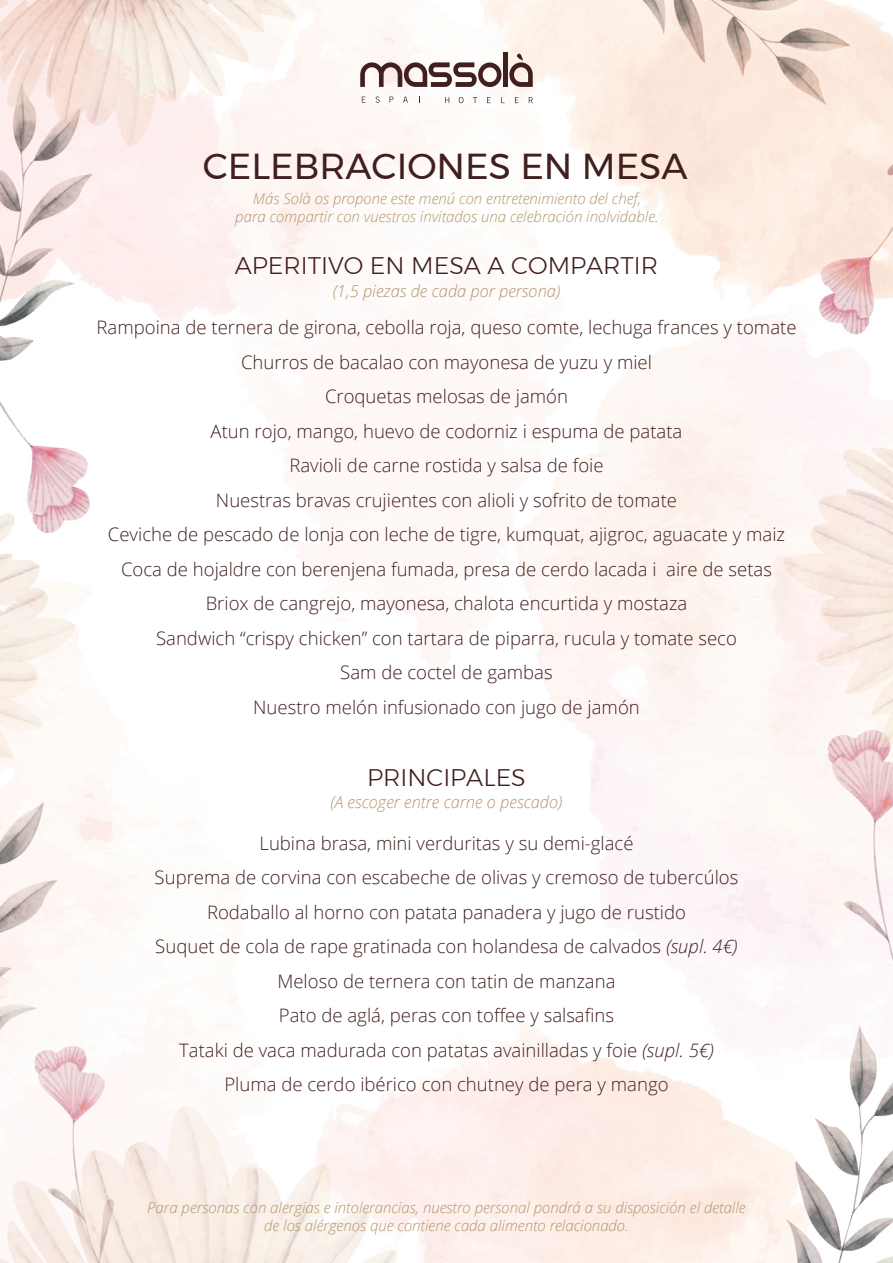
<style>
.page{position:relative;width:893px;height:1263px;background:#fff}
.page>*{position:absolute;margin:0;border:0;box-sizing:border-box;transform-origin:0 0}
.t1{font:36px "Montserrat";color:#421f1f}
.t2{font:300 24px "Montserrat";color:#421f1f}
.t3{font:300 18.6px/34.5px "Open Sans";color:#421f1f;text-align:center}
.t4{font:italic 300 16.5px "Open Sans";color:#b3966e}
.t5{font:italic 300 15px/18px "Open Sans";color:#b3966e;text-align:center}
.s1{font-style:italic}
</style>
<div class="page">
<img style="left:0;top:0;width:893px;height:1263px">
<svg style="left:360px;top:62px;width:141px;height:25px"></svg>
<div style="left:503px;top:53px;width:5px;height:34px;background:#421f1f"></div>
<svg style="left:362px;top:97px;width:4px;height:6px"></svg>
<svg style="left:375px;top:96px;width:5px;height:7px"></svg>
<svg style="left:390px;top:97px;width:3px;height:6px"></svg>
<svg style="left:403px;top:97px;width:5px;height:6px"></svg>
<svg style="left:445px;top:97px;width:4px;height:6px"></svg>
<svg style="left:459px;top:97px;width:4px;height:6px"></svg>
<svg style="left:473px;top:97px;width:4px;height:6px"></svg>
<svg style="left:487px;top:97px;width:4px;height:6px"></svg>
<svg style="left:501px;top:97px;width:4px;height:6px"></svg>
<svg style="left:515px;top:97px;width:4px;height:6px"></svg>
<svg style="left:529px;top:97px;width:4px;height:6px"></svg>
<svg style="left:509px;top:52px;width:24px;height:35px"></svg>
<h1 class="t1" style="left:203px;top:139px;width:486px">CELEBRACIONES EN MESA</h1>
<p class="t5" style="left:235px;top:189px;width:425px">Más Solà os propone este menú con entretenimiento del chef,<br>para compartir con vuestros invitados una celebración inolvidable.</p>
<p class="t2" style="left:235px;top:248px;width:425px">APERITIVO EN MESA A COMPARTIR</p>
<p class="t4" style="left:333px;top:279px;width:229px">(1,5 piezas de cada por persona)</p>
<p class="t3" style="left:97px;top:310px;width:701px">Rampoina de ternera de girona, cebolla roja, queso comte, lechuga frances y tomate Churros de bacalao con mayonesa de yuzu y miel<br>Croquetas melosas de jamón<br>Atun rojo, mango, huevo de codorniz i espuma de patata<br>Ravioli de carne rostida y salsa de foie<br>Nuestras bravas crujientes con alioli y sofrito de tomate<br>Ceviche de pescado de lonja con leche de tigre, kumquat, ajigroc, aguacate y maiz Coca de hojaldre con berenjena fumada, presa de cerdo lacada i aire de setas<br>Briox de cangrejo, mayonesa, chalota encurtida y mostaza<br>Sandwich “crispy chicken” con tartara de piparra, rucula y tomate seco<br>Sam de coctel de gambas<br>Nuestro melón infusionado con jugo de jamón</p>
<p class="t2" style="left:367px;top:759px;width:160px">PRINCIPALES</p>
<p class="t4" style="left:331px;top:791px;width:233px">(A escoger entre carne o pescado)</p>
<p class="t3" style="left:155px;top:825px;width:585px">Lubina brasa, mini verduritas y su demi-glacé<br>Suprema de corvina con escabeche de olivas y cremoso de tubercúlos Rodaballo al horno con patata panadera y jugo de rustido<br>Suquet de cola de rape gratinada con holandesa de calvados <span class="s1">(supl. 4€)<br></span>Meloso de ternera con tatin de manzana<br>Pato de aglá, peras con toffee y salsafins<br>Tataki de vaca madurada con patatas avainilladas y foie <span class="s1">(supl. 5€)<br></span>Pluma de cerdo ibérico con chutney de pera y mango</p>
<p class="t5" style="left:147px;top:1198px;width:600px">Para personas con alergias e intolerancias, nuestro personal pondrá a su disposición el detalle de los alérgenos que contiene cada alimento relacionado.</p>
</div>
